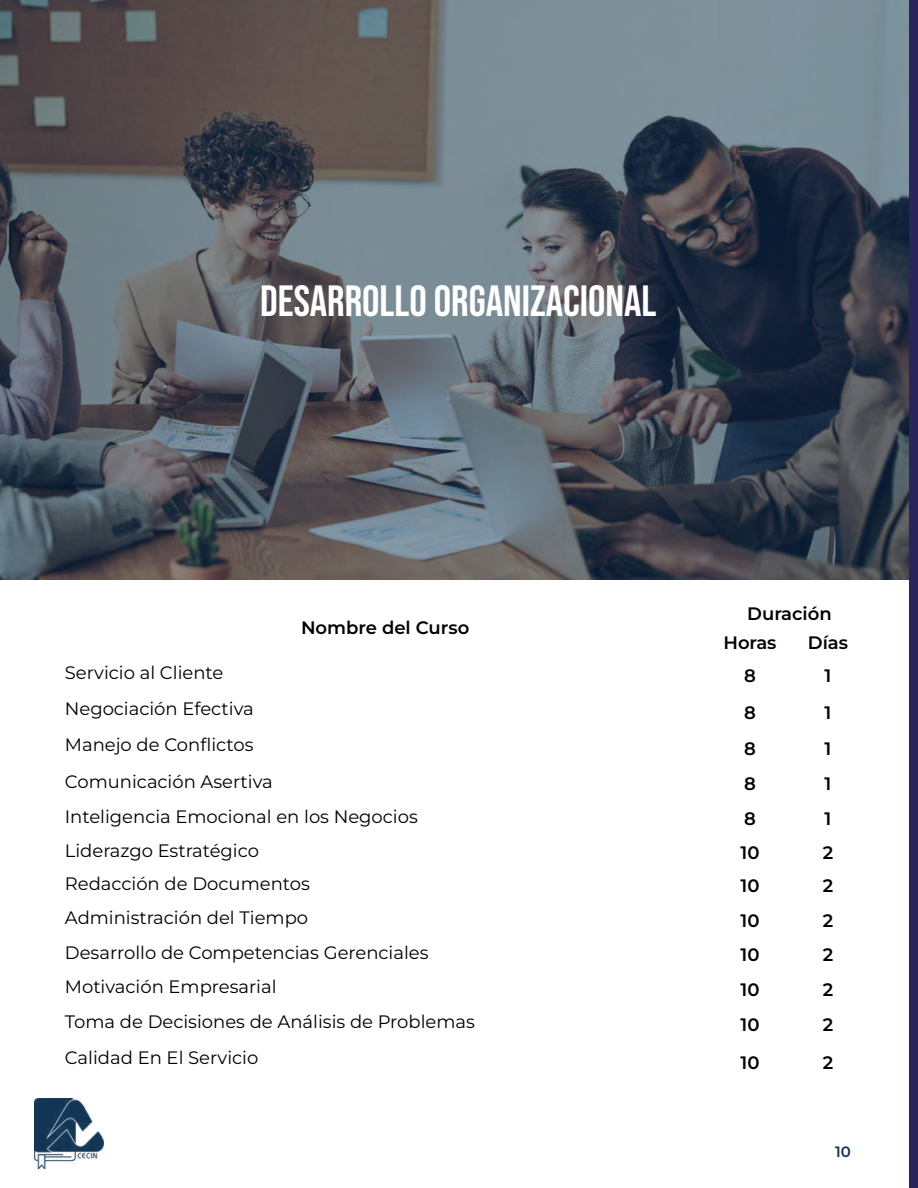
<style>
.page{position:relative;width:918px;height:1188px;background:#fff}
.page>*{position:absolute;margin:0;border:0;box-sizing:border-box;transform-origin:0 0}
.t1{font:43.5px "Bebas Neue";color:#fff}
.t2{font:18px "Montserrat";color:#000}
.t3{font:600 18px/29.4px "Montserrat";color:#000}
.t4{font:600 15px "Montserrat";color:#10385a}
</style>
<div class="page">
<img style="left:34px;top:1098px;width:69px;height:70px">
<img style="left:0;top:0;width:909px;height:579px">
<div style="left:909px;top:0;width:9px;height:1188px;background:#29255b"></div>
<h1 class="t1" style="left:260px;top:276px;width:398px">DESARROLLO ORGANIZACIONAL</h1>
<p class="t3" style="left:301px;top:613px;width:170px">Nombre del Curso</p>
<p class="t3" style="left:723px;top:598px;width:110px;text-indent:24px">Duración<br>Horas</p>
<p class="t3" style="left:808px;top:628px;width:42px">Días</p>
<p class="t2" style="left:65px;top:660px;width:160px">Servicio al Cliente</p>
<p class="t3" style="left:744px;top:661px;width:13px">8</p>
<p class="t3" style="left:825px;top:661px;width:8px">1</p>
<p class="t2" style="left:65px;top:697px;width:190px">Negociación Efectiva</p>
<p class="t3" style="left:744px;top:697px;width:13px">8</p>
<p class="t3" style="left:825px;top:697px;width:8px">1</p>
<p class="t2" style="left:65px;top:733px;width:190px">Manejo de Conflictos</p>
<p class="t3" style="left:744px;top:733px;width:13px">8</p>
<p class="t3" style="left:825px;top:733px;width:8px">1</p>
<p class="t2" style="left:65px;top:769px;width:209px">Comunicación Asertiva</p>
<p class="t3" style="left:744px;top:769px;width:13px">8</p>
<p class="t3" style="left:825px;top:769px;width:8px">1</p>
<p class="t2" style="left:65px;top:804px;width:354px">Inteligencia Emocional en los Negocios</p>
<p class="t3" style="left:744px;top:804px;width:13px">8</p>
<p class="t3" style="left:825px;top:804px;width:8px">1</p>
<p class="t2" style="left:65px;top:838px;width:196px">Liderazgo Estratégico</p>
<p class="t3" style="left:741px;top:837px;width:20px">10</p>
<p class="t3" style="left:823px;top:837px;width:12px">2</p>
<p class="t2" style="left:65px;top:872px;width:247px">Redacción de Documentos</p>
<p class="t3" style="left:741px;top:871px;width:20px">10</p>
<p class="t3" style="left:823px;top:871px;width:12px">2</p>
<p class="t2" style="left:65px;top:906px;width:245px">Administración del Tiempo</p>
<p class="t3" style="left:741px;top:905px;width:20px">10</p>
<p class="t3" style="left:823px;top:905px;width:12px">2</p>
<p class="t2" style="left:65px;top:941px;width:365px">Desarrollo de Competencias Gerenciales</p>
<p class="t3" style="left:741px;top:940px;width:20px">10</p>
<p class="t3" style="left:823px;top:940px;width:12px">2</p>
<p class="t2" style="left:65px;top:975px;width:213px">Motivación Empresarial</p>
<p class="t3" style="left:741px;top:974px;width:20px">10</p>
<p class="t3" style="left:823px;top:974px;width:12px">2</p>
<p class="t2" style="left:65px;top:1010px;width:412px">Toma de Decisiones de Análisis de Problemas</p>
<p class="t3" style="left:741px;top:1010px;width:20px">10</p>
<p class="t3" style="left:823px;top:1010px;width:12px">2</p>
<p class="t2" style="left:65px;top:1045px;width:195px">Calidad En El Servicio</p>
<p class="t3" style="left:741px;top:1047px;width:20px">10</p>
<p class="t3" style="left:823px;top:1047px;width:12px">2</p>
<p class="t4" style="left:835px;top:1142px;width:17px">10</p>
</div>
